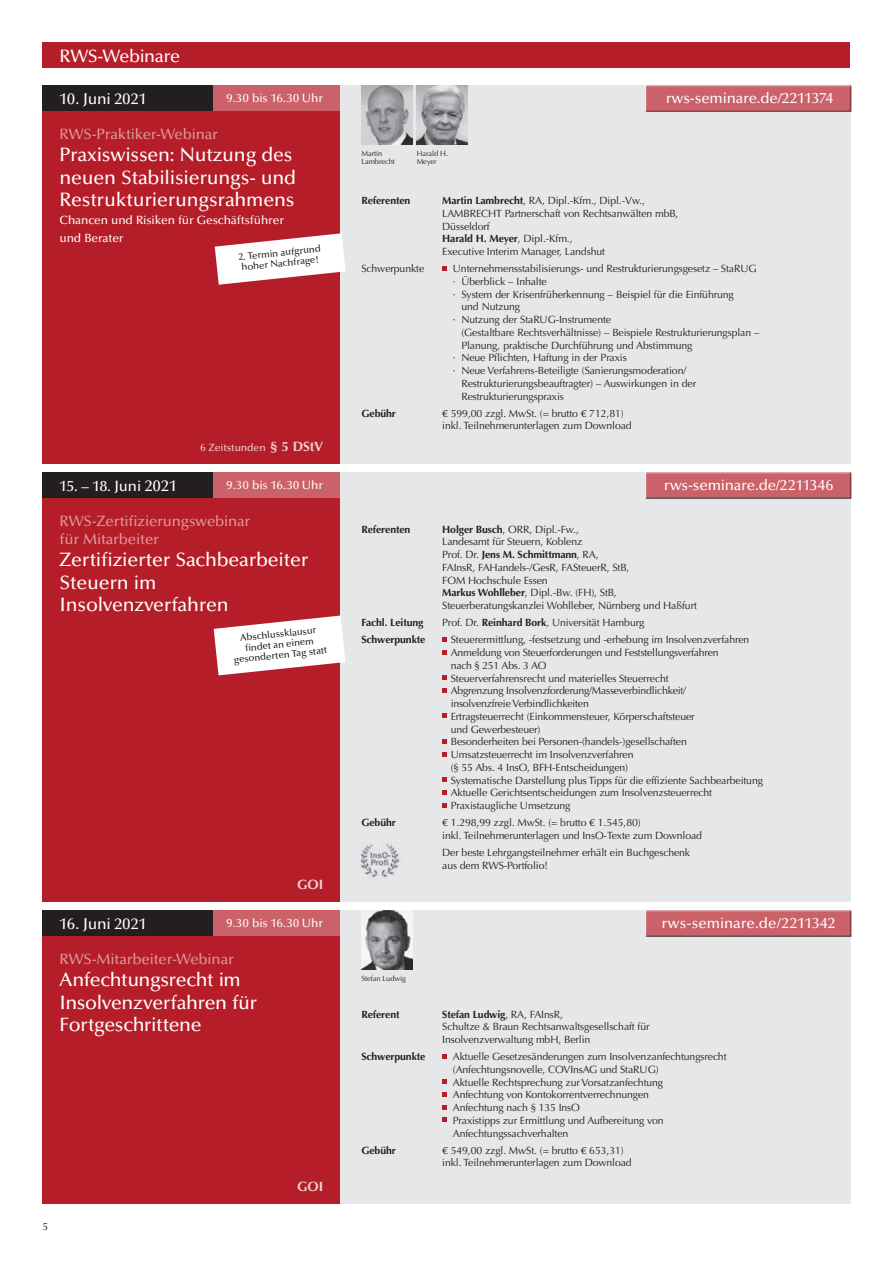
<style>
.page{position:relative;width:893px;height:1263px;background:#fff}
.page>*{position:absolute;margin:0;border:0;box-sizing:border-box;transform-origin:0 0}
.t1{font:500 19.5px/22.5px "Optima LT Pro";letter-spacing:-.01em;color:#fff}
.t2{font:500 18px "Optima LT Pro";letter-spacing:-.02em;color:#fff}
.t3{font:500 15.75px "Optima LT Pro";letter-spacing:-.01em;color:#fff}
.t4{font:500 15px/18px "Optima LT Pro";letter-spacing:-.01em;color:#de999e}
.t5{font:500 15px "Optima LT Pro";letter-spacing:-.01em;color:#fff}
.t6{font:700 13.5px "Optima";letter-spacing:-.01em;color:#f0d2d4}
.t7{font:500 12px/18px "Optima LT Pro";letter-spacing:-.01em;color:#fff}
.t8{font:10.5px/12.8px "Optima";letter-spacing:-.01em;color:#231f20}
.t9{font:700 10.5px "Optima";letter-spacing:-.01em;color:#231f20}
.t10{font:500 10.5px "Optima LT Pro";letter-spacing:-.01em;color:#f0d2d4}
.t11{font:500 9.75px/10.5px "Optima LT Pro";color:#231f20}
.t12{font:7.5px/8.2px "Optima";letter-spacing:-.01em;color:#231f20}
.s1{font-family:"Optima";font-weight:700;font-size:13.5px}
.s2{font-weight:700}
.s3{font-size:15.75px}
</style>
<div class="page">
<div style="left:43px;top:43px;width:807px;height:25px;background:#b51d28"></div>
<div style="left:340px;top:85px;width:510px;height:378px;background:#e6e7e9"></div>
<div style="left:43px;top:111px;width:297px;height:352px;background:#b51d28"></div>
<div style="left:645px;top:85px;width:207px;height:27px;background:#231f20;opacity:.75"></div>
<div style="left:43px;top:85px;width:297px;height:26px;background:#cb6169"></div>
<div style="left:43px;top:85px;width:170px;height:26px;background:#231f20"></div>
<svg style="left:442px;top:266px;width:5px;height:5px"></svg>
<img style="left:361px;top:85px;width:51px;height:60px">
<img style="left:417px;top:85px;width:51px;height:60px">
<svg style="left:215px;top:233px;width:131px;height:52px"></svg>
<div style="left:340px;top:472px;width:510px;height:429px;background:#e6e7e9"></div>
<div style="left:43px;top:497px;width:297px;height:404px;background:#b51d28"></div>
<div style="left:645px;top:472px;width:207px;height:27px;background:#231f20;opacity:.75"></div>
<div style="left:43px;top:472px;width:297px;height:25px;background:#cb6169"></div>
<div style="left:43px;top:472px;width:170px;height:25px;background:#231f20"></div>
<svg style="left:214px;top:615px;width:131px;height:60px"></svg>
<svg style="left:442px;top:637px;width:4px;height:4px"></svg>
<svg style="left:442px;top:650px;width:4px;height:4px"></svg>
<svg style="left:442px;top:675px;width:4px;height:5px"></svg>
<svg style="left:442px;top:688px;width:4px;height:4px"></svg>
<svg style="left:442px;top:714px;width:4px;height:4px"></svg>
<svg style="left:442px;top:739px;width:4px;height:4px"></svg>
<svg style="left:442px;top:752px;width:4px;height:4px"></svg>
<svg style="left:442px;top:777px;width:4px;height:5px"></svg>
<svg style="left:442px;top:790px;width:4px;height:4px"></svg>
<svg style="left:442px;top:803px;width:4px;height:4px"></svg>
<img style="left:361px;top:844px;width:39px;height:34px">
<div style="left:340px;top:910px;width:510px;height:293px;background:#e6e7e9"></div>
<div style="left:43px;top:935px;width:297px;height:268px;background:#b51d28"></div>
<div style="left:43px;top:910px;width:297px;height:25px;background:#cb6169"></div>
<div style="left:43px;top:910px;width:170px;height:25px;background:#231f20"></div>
<div style="left:645px;top:909px;width:207px;height:28px;background:#231f20;opacity:.75"></div>
<svg style="left:442px;top:1054px;width:4px;height:4px"></svg>
<svg style="left:442px;top:1079px;width:4px;height:5px"></svg>
<svg style="left:442px;top:1092px;width:4px;height:4px"></svg>
<svg style="left:442px;top:1105px;width:4px;height:4px"></svg>
<svg style="left:442px;top:1118px;width:4px;height:4px"></svg>
<img style="left:361px;top:910px;width:51px;height:59px">
<h2 class="t2" style="left:60px;top:44px;width:122px">RWS-Webinare</h2>
<h3 class="t3" style="left:60px;top:88px;width:89px">10. Juni 2021</h3>
<p class="t7" style="left:227px;top:89px;width:98px">9.30 bis 16.30 Uhr</p>
<h3 class="t5" style="left:666px;top:89px;width:169px">rws-seminare.de/2211374</h3>
<h3 class="t4" style="left:60px;top:124px;width:160px">RWS-Praktiker-Webinar</h3>
<h1 class="t1" style="left:60px;top:143px;width:238px">Praxiswissen: Nutzung des neuen Stabilisierungs- und<br>Restrukturierungsrahmens</h1>
<p class="t7" style="left:60px;top:211px;width:226px">Chancen und Risiken für Geschäftsführer und Berater</p>
<p class="t11" style="left:238px;top:252px;width:84px;rotate:-6deg">2. Termin aufgrund hoher Nachfrage!</p>
<p class="t10" style="left:201px;top:441px;width:124px">6 Zeitstunden <span class="s1">§ 5 DStV</span></p>
<p class="t12" style="left:361px;top:149px;width:35px">Martin<br>Lambrecht</p>
<p class="t12" style="left:417px;top:149px;width:33px">Harald H.<br>Meyer</p>
<p class="t9" style="left:361px;top:195px;width:51px">Referenten</p>
<p class="t8" style="left:442px;top:194px;width:238px"><span class="s2">Martin Lambrecht</span>, RA, Dipl.-Kfm., Dipl.-Vw., LAMBRECHT Partnerschaft von Rechtsanwälten mbB, Düsseldorf<br><span class="s2">Harald H. Meyer</span>, Dipl.-Kfm.,<br>Executive Interim Manager, Landshut</p>
<p class="t8" style="left:361px;top:262px;width:64px">Schwerpunkte</p>
<p class="t8" style="left:453px;top:262px;width:305px">Unternehmensstabilisierungs- und Restrukturierungsgesetz – StaRUG</p>
<p class="t8" style="left:453px;top:275px;width:95px">· Überblick – Inhalte</p>
<p class="t8" style="left:453px;top:288px;width:282px">· System der Krisenfrüherkennung – Beispiel für die Einführung</p>
<p class="t8" style="left:461px;top:301px;width:60px">und Nutzung</p>
<p class="t8" style="left:453px;top:313px;width:160px">· Nutzung der StaRUG-Instrumente</p>
<p class="t8" style="left:461px;top:326px;width:300px">(Gestaltbare Rechtsverhältnisse) – Beispiele Restrukturierungsplan –</p>
<p class="t8" style="left:461px;top:339px;width:233px">Planung, praktische Durchführung und Abstimmung</p>
<p class="t8" style="left:453px;top:352px;width:175px">· Neue Pflichten, Haftung in der Praxis</p>
<p class="t8" style="left:453px;top:364px;width:235px">· Neue Verfahrens-Beteiligte (Sanierungsmoderation/</p>
<p class="t8" style="left:461px;top:377px;width:236px">Restrukturierungsbeauftragter) – Auswirkungen in der</p>
<p class="t8" style="left:461px;top:390px;width:104px">Restrukturierungspraxis</p>
<p class="t9" style="left:361px;top:407px;width:36px">Gebühr</p>
<p class="t8" style="left:442px;top:407px;width:191px">€ 599,00 zzgl. MwSt. (= brutto € 712,81) inkl. Teilnehmerunterlagen zum Download</p>
<h3 class="t5" style="left:60px;top:476px;width:119px">15. – 18. Juni <span class="s3">2021</span></h3>
<p class="t7" style="left:227px;top:476px;width:98px">9.30 bis 16.30 Uhr</p>
<h3 class="t5" style="left:664px;top:476px;width:171px">rws-seminare.de/2211346</h3>
<h3 class="t4" style="left:60px;top:511px;width:192px">RWS-Zertifizierungswebinar für Mitarbeiter</h3>
<h1 class="t1" style="left:60px;top:548px;width:250px">Zertifizierter Sachbearbeiter<br>Steuern im<br>Insolvenzverfahren</h1>
<p class="t11" style="left:231px;top:633px;width:95px;text-align:center;rotate:-6deg">Abschlussklausur<br>fi ndet an einem gesonderten Tag statt</p>
<p class="t6" style="left:297px;top:876px;width:27px">GOI</p>
<p class="t9" style="left:361px;top:523px;width:51px">Referenten</p>
<p class="t8" style="left:442px;top:523px;width:256px"><span class="s2">Holger Busch</span>, ORR, Dipl.-Fw.,<br>Landesamt für Steuern, Koblenz<br>Prof. Dr. <span class="s2">Jens M. Schmittmann</span>, RA,<br>FAInsR, FAHandels-/GesR, FASteuerR, StB,<br>FOM Hochschule Essen<br><span class="s2">Markus Wohlleber</span>, Dipl.-Bw. (FH), StB, Steuerberatungskanzlei Wohlleber, Nürnberg und Haßfurt</p>
<p class="t9" style="left:361px;top:616px;width:64px">Fachl. Leitung</p>
<p class="t8" style="left:442px;top:616px;width:204px">Prof. Dr. <span class="s2">Reinhard Bork</span>, Universität Hamburg</p>
<p class="t9" style="left:361px;top:633px;width:66px">Schwerpunkte</p>
<p class="t8" style="left:451px;top:633px;width:314px">Steuerermittlung, -festsetzung und -erhebung im Insolvenzverfahren Anmeldung von Steuerforderungen und Feststellungsverfahren<br>nach § 251 Abs. 3 AO<br>Steuerverfahrensrecht und materielles Steuerrecht<br>Abgrenzung Insolvenzforderung/Masseverbindlichkeit/<br>insolvenzfreie Verbindlichkeiten<br>Ertragsteuerrecht (Einkommensteuer, Körperschaftsteuer<br>und Gewerbesteuer)<br>Besonderheiten bei Personen-(handels-)gesellschaften Umsatzsteuerrecht im Insolvenzverfahren<br>(§ 55 Abs. 4 InsO, BFH-Entscheidungen)<br>Systematische Darstellung plus Tipps für die effiziente Sachbearbeitung Aktuelle Gerichtsentscheidungen zum Insolvenzsteuerrecht Praxistaugliche Umsetzung</p>
<p class="t9" style="left:361px;top:816px;width:36px">Gebühr</p>
<p class="t8" style="left:442px;top:816px;width:261px">€ 1.298,99 zzgl. MwSt. (= brutto € 1.545,80)<br>inkl. Teilnehmerunterlagen und InsO-Texte zum Download</p>
<p class="t8" style="left:442px;top:846px;width:249px">Der beste Lehrgangsteilnehmer erhält ein Buchgeschenk aus dem RWS-Portfolio!</p>
<h3 class="t3" style="left:60px;top:913px;width:89px">16. Juni 2021</h3>
<p class="t7" style="left:227px;top:914px;width:98px">9.30 bis 16.30 Uhr</p>
<h3 class="t5" style="left:661px;top:914px;width:175px">rws-seminare.de/2211342</h3>
<h3 class="t4" style="left:60px;top:950px;width:176px">RWS-Mitarbeiter-Webinar</h3>
<h1 class="t1" style="left:60px;top:968px;width:199px">Anfechtungsrecht im<br>Insolvenzverfahren für<br>Fortgeschrittene</h1>
<p class="t6" style="left:297px;top:1178px;width:27px">GOI</p>
<p class="t12" style="left:361px;top:974px;width:46px">Stefan Ludwig</p>
<p class="t9" style="left:361px;top:1008px;width:40px">Referent</p>
<p class="t8" style="left:442px;top:1008px;width:209px"><span class="s2">Stefan Ludwig</span>, RA, FAInsR,<br>Schultze &amp; Braun Rechtsanwaltsgesellschaft für<br>Insolvenzverwaltung mbH, Berlin</p>
<p class="t9" style="left:361px;top:1050px;width:66px">Schwerpunkte</p>
<p class="t8" style="left:453px;top:1050px;width:275px">Aktuelle Gesetzesänderungen zum Insolvenzanfechtungsrecht (Anfechtungsnovelle, COVInsAG und StaRUG)<br>Aktuelle Rechtsprechung zur Vorsatzanfechtung<br>Anfechtung von Kontokorrentverrechnungen<br>Anfechtung nach § 135 InsO<br>Praxistipps zur Ermittlung und Aufbereitung von Anfechtungssachverhalten</p>
<p class="t9" style="left:361px;top:1144px;width:36px">Gebühr</p>
<p class="t8" style="left:442px;top:1144px;width:191px">€ 549,00 zzgl. MwSt. (= brutto € 653,31) inkl. Teilnehmerunterlagen zum Download</p>
<p class="t8" style="left:43px;top:1220px;width:7px">5</p>
</div>
